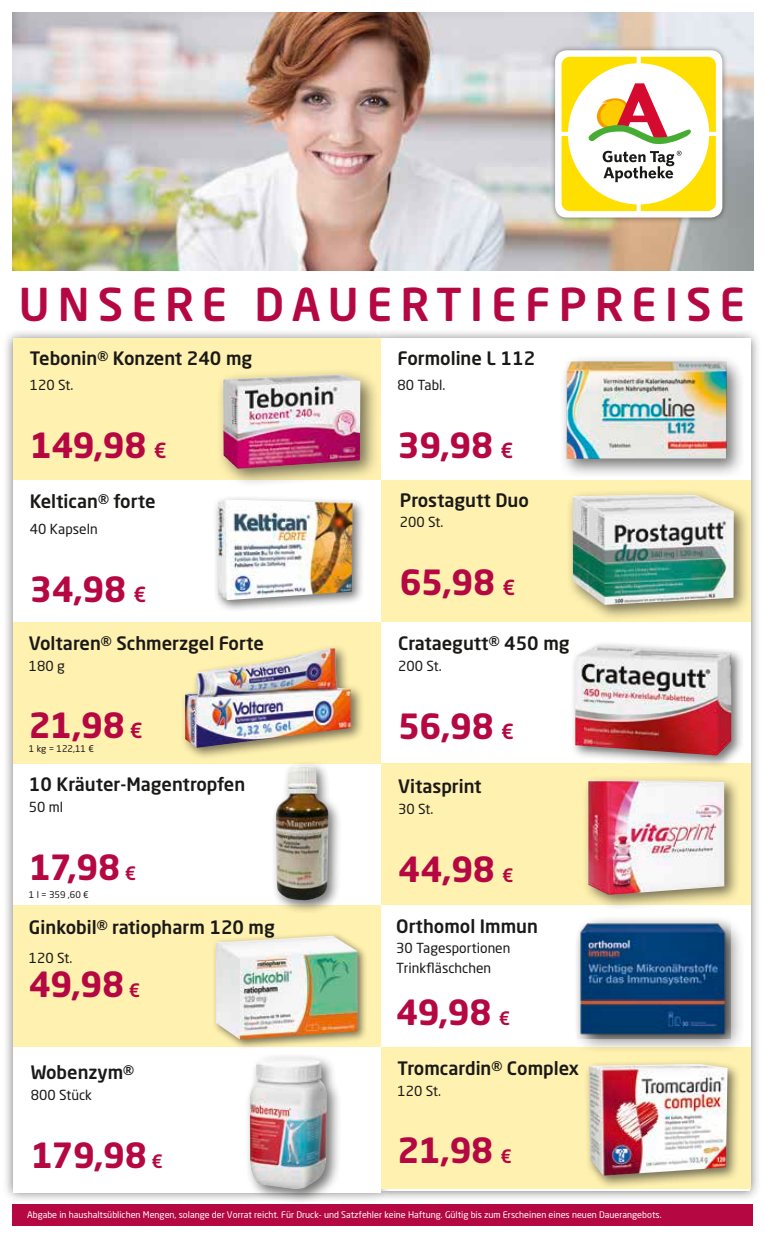
<style>
.page{position:relative;width:766px;height:1238px;background:#fff}
.page>*{position:absolute;margin:0;border:0;box-sizing:border-box;transform-origin:0 0}
.t1{font:500 44.7px "Neo Sans Pro";letter-spacing:.18em;color:#b50843}
.Preis{font:700 34.35px "Neo Sans Pro";letter-spacing:-.005em;color:#b50843}
.fläche_yellow{font:700 34.35px "Neo Sans Pro";letter-spacing:-.01em;color:#b50843}
.fläche_pant40{font:700 34.35px "Neo Sans Pro";color:#b50843}
.einheit{font:700 34.35px "Neo Sans Pro";color:#b50843}
.fläche_pant40-2{font:500 18.3px "Neo Sans Pro";color:#1a1918}
.einheit-2{font:500 18.3px "Neo Sans Pro";color:#1a1918}
.fläche_yellow-2{font:500 18.3px "Neo Sans Pro";color:#1a1918}
.einheit-3{font:13.65px "Neo Sans Pro";color:#1a1918}
.fläche_pant40-3{font:9.15px "Neo Sans Pro";color:#1a1918}
.t2{font:9px "Neo Sans Pro";color:#fff}
.s1{font-weight:500;font-size:20.55px}
.s2{font-weight:500;font-size:18.3px}
</style>
<div class="page">
<img style="left:13px;top:13px;width:740px;height:258px">
<div style="left:549px;top:44px;width:179px;height:179px;background:#1a1918;opacity:.5"></div>
<div style="left:555px;top:50px;width:167px;height:167px;background:#fff;border-radius:12px"></div>
<svg style="left:561px;top:57px;width:154px;height:154px"></svg>
<div style="left:370px;top:328px;width:390px;height:873px;background:#1a1918;opacity:.6"></div>
<div style="left:2px;top:328px;width:389px;height:874px;background:#1a1918;opacity:.6"></div>
<div style="left:381px;top:338px;width:369px;height:141px;background:#fff"></div>
<div style="left:381px;top:621px;width:369px;height:142px;background:#fff"></div>
<div style="left:381px;top:905px;width:369px;height:142px;background:#fff"></div>
<div style="left:381px;top:1047px;width:369px;height:142px;background:#fff1af"></div>
<div style="left:381px;top:763px;width:369px;height:142px;background:#fff1af"></div>
<div style="left:381px;top:479px;width:369px;height:142px;background:#fff1af"></div>
<div style="left:13px;top:479px;width:367px;height:142px;background:#fff"></div>
<div style="left:13px;top:763px;width:367px;height:142px;background:#fff"></div>
<div style="left:13px;top:338px;width:367px;height:141px;background:#fff1af"></div>
<div style="left:13px;top:621px;width:367px;height:142px;background:#fff1af"></div>
<div style="left:13px;top:905px;width:367px;height:142px;background:#fff1af"></div>
<div style="left:13px;top:1047px;width:367px;height:142px;background:#fff"></div>
<div style="left:559px;top:354px;width:186px;height:124px;background:#1a1918;opacity:.6"></div>
<img style="left:566px;top:361px;width:160px;height:97px">
<div style="left:570px;top:640px;width:174px;height:128px;background:#1a1918;opacity:.6"></div>
<img style="left:575px;top:645px;width:156px;height:110px">
<div style="left:582px;top:774px;width:158px;height:136px;background:#1a1918;opacity:.6"></div>
<img style="left:588px;top:780px;width:136px;height:114px">
<div style="left:572px;top:915px;width:173px;height:139px;background:#1a1918;opacity:.6"></div>
<div style="left:576px;top:915px;width:154px;height:122px;background:#1a1918;opacity:.6"></div>
<img style="left:576px;top:917px;width:154px;height:118px">
<div style="left:566px;top:488px;width:184px;height:133px;background:#1a1918;opacity:.6"></div>
<img style="left:572px;top:495px;width:162px;height:110px">
<div style="left:215px;top:367px;width:164px;height:120px;background:#1a1918;opacity:.6"></div>
<img style="left:223px;top:374px;width:137px;height:95px">
<div style="left:180px;top:643px;width:184px;height:117px;background:#1a1918;opacity:.6"></div>
<img style="left:185px;top:648px;width:166px;height:99px">
<div style="left:271px;top:760px;width:72px;height:154px;background:#1a1918;opacity:.6"></div>
<img style="left:276px;top:765px;width:52px;height:135px">
<div style="left:211px;top:931px;width:157px;height:118px;background:#1a1918;opacity:.6"></div>
<img style="left:216px;top:935px;width:141px;height:104px">
<div style="left:584px;top:1058px;width:156px;height:130px;background:#1a1918;opacity:.6"></div>
<img style="left:588px;top:1064px;width:139px;height:111px">
<div style="left:244px;top:1052px;width:98px;height:152px;background:#1a1918;opacity:.6"></div>
<img style="left:250px;top:1057px;width:77px;height:131px">
<div style="left:13px;top:1203px;width:740px;height:22px;background:#b50843"></div>
<div style="left:213px;top:494px;width:152px;height:118px;background:#1a1918;opacity:.6"></div>
<img style="left:218px;top:499px;width:134px;height:101px">
<p class="t1" style="left:19px;top:277px;width:727px">UNSERE DAUERTIEFPREISE</p>
<p class="einheit-2" style="left:397px;top:346px;width:139px">Formoline L 112</p>
<p class="einheit-3" style="left:397px;top:376px;width:49px">80 Tabl.</p>
<p class="einheit-2" style="left:30px;top:346px;width:224px">Tebonin® Konzent 240 mg</p>
<p class="einheit-3" style="left:30px;top:376px;width:45px">120 St.</p>
<p class="fläche_yellow" style="left:30px;top:423px;width:138px">149,98 <span class="s1">€</span></p>
<p class="einheit-2" style="left:30px;top:490px;width:127px">Keltican® forte</p>
<p class="einheit-3" style="left:30px;top:520px;width:69px">40 Kapseln</p>
<p class="fläche_yellow" style="left:30px;top:567px;width:118px">34,98 <span class="s1">€</span></p>
<p class="fläche_pant40-2" style="left:29px;top:631px;width:236px">Voltaren® Schmerzgel Forte</p>
<p class="einheit-3" style="left:29px;top:657px;width:37px">180 g</p>
<p class="fläche_pant40" style="left:29px;top:703px;width:115px">21,98 <span class="s1">€</span></p>
<p class="fläche_pant40-3" style="left:29px;top:742px;width:66px">1 kg = 122,11 €</p>
<p class="fläche_yellow-2" style="left:29px;top:773px;width:218px">10 Kräuter-Magentropfen</p>
<p class="einheit-3" style="left:29px;top:798px;width:36px">50 ml</p>
<p class="Preis" style="left:29px;top:845px;width:109px">17,98 <span class="s2">€</span></p>
<p class="fläche_pant40-3" style="left:29px;top:888px;width:61px">1 l = 359 ,60 €</p>
<p class="fläche_pant40-2" style="left:29px;top:916px;width:247px">Ginkobil® ratiopharm 120 mg</p>
<p class="einheit-3" style="left:29px;top:949px;width:45px">120 St.</p>
<p class="einheit" style="left:29px;top:962px;width:113px">49,98 <span class="s2">€</span></p>
<p class="fläche_yellow-2" style="left:31px;top:1061px;width:105px">Wobenzym®</p>
<p class="einheit-3" style="left:31px;top:1086px;width:63px">800 Stück</p>
<p class="Preis" style="left:397px;top:423px;width:117px">39,98 <span class="s1">€</span></p>
<p class="fläche_pant40-2" style="left:400px;top:488px;width:130px">Prostagutt Duo</p>
<p class="einheit-3" style="left:400px;top:514px;width:45px">200 St.</p>
<p class="fläche_yellow" style="left:400px;top:560px;width:117px">65,98 <span class="s1">€</span></p>
<p class="fläche_pant40-2" style="left:398px;top:632px;width:173px">Crataegutt® 450 mg</p>
<p class="einheit-3" style="left:398px;top:657px;width:45px">200 St.</p>
<p class="Preis" style="left:398px;top:704px;width:117px">56,98 <span class="s1">€</span></p>
<p class="fläche_pant40-2" style="left:398px;top:774px;width:85px">Vitasprint</p>
<p class="einheit-3" style="left:398px;top:800px;width:37px">30 St.</p>
<p class="Preis" style="left:398px;top:846px;width:117px">44,98 <span class="s2">€</span></p>
<p class="fläche_pant40-2" style="left:396px;top:914px;width:143px">Orthomol Immun</p>
<p class="einheit-3" style="left:396px;top:939px;width:116px">30 Tagesportionen</p>
<p class="einheit-3" style="left:396px;top:959px;width:96px">Trinkfläschchen</p>
<p class="fläche_yellow" style="left:396px;top:990px;width:115px">49,98 <span class="s2">€</span></p>
<p class="fläche_pant40-2" style="left:397px;top:1056px;width:183px">Tromcardin® Complex</p>
<p class="einheit-3" style="left:397px;top:1082px;width:45px">120 St.</p>
<p class="fläche_yellow" style="left:397px;top:1128px;width:116px">21,98 <span class="s2">€</span></p>
<p class="Preis" style="left:31px;top:1132px;width:134px">179,98 <span class="s2">€</span></p>
<p class="t2" style="left:27px;top:1208px;width:635px">Abgabe in haushaltsüblichen Mengen, solange der Vorrat reicht. Für Druck- und Satzfehler keine Haftung. Gültig bis zum Erscheinen eines neuen Dauerangebots.</p>
</div>
